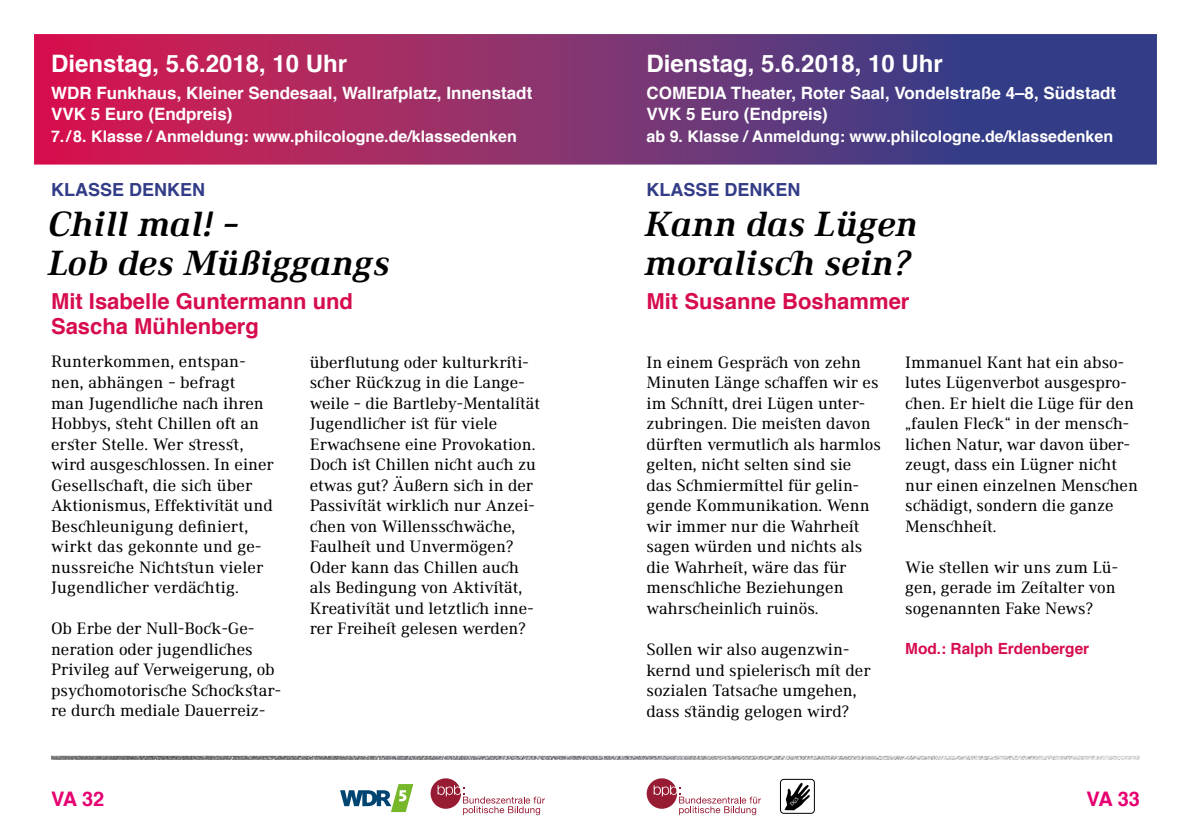
<style>
.page{position:relative;width:1191px;height:840px;background:#fff}
.page>*{position:absolute;margin:0;border:0;box-sizing:border-box;transform-origin:0 0}
.t1{font:italic 700 36px/39px "Ethos";color:#000}
.t2{font:700 24px "Helvetica";color:#fff}
.t3{font:700 22px/25px "Helvetica";color:#d60c4d}
.t4{font:700 20px "Helvetica";letter-spacing:-.035em;color:#e60071}
.t5{font:700 18px "Helvetica";color:#333c87}
.t6{font:17px/20.6px "Ethos";color:#000}
.t7{font:700 17px/21px "Helvetica";color:#fff}
.t8{font:700 16px "Helvetica";color:#fff}
.t9{font:700 15.4px "Helvetica";color:#d60c4d}
</style>
<div class="page">
<img style="left:51px;top:755px;width:1089px;height:4px">
<svg style="left:34px;top:34px;width:1123px;height:130px;background:#7e306f"></svg>
<svg style="left:646px;top:778px;width:115px;height:36px"></svg>
<svg style="left:340px;top:784px;width:73px;height:27px"></svg>
<svg style="left:430px;top:778px;width:115px;height:36px"></svg>
<div style="left:780px;top:778px;width:35px;height:35px;border:1px solid #000;border-radius:3px"></div>
<svg style="left:785px;top:783px;width:25px;height:26px"></svg>
<h2 class="t2" style="left:51px;top:44px;width:298px">Dienstag, 5.6.2018, 10 Uhr</h2>
<p class="t7" style="left:51px;top:82px;width:483px">WDR Funkhaus, Kleiner Sendesaal, Wallrafplatz, Innenstadt<br>VVK 5 Euro (Endpreis)</p>
<p class="t8" style="left:51px;top:123px;width:467px">7. / 8. Klasse / Anmeldung: www.philcologne.de/klassedenken</p>
<p class="t5" style="left:51px;top:175px;width:156px">KLASSE DENKEN</p>
<h1 class="t1" style="left:48px;top:204px;width:344px">Chill mal! –<br>Lob des Müßiggangs</h1>
<p class="t3" style="left:51px;top:289px;width:303px">Mit Isabelle Guntermann und<br>Sascha Mühlenberg</p>
<p class="t6" style="left:51px;top:351px;width:224px">Runterkommen, entspan&shy;nen, abhängen – befragt<br>man Jugendliche nach ihren<br>Hobbys, steht Chillen oft an erster Stelle. Wer stresst, wird ausgeschlossen. In einer<br>Gesellschaft, die sich über<br>Aktionismus, Effektivität und<br>Beschleunigung definiert, wirkt das gekonnte und ge&shy;nussreiche Nichtstun vieler<br>Jugendlicher verdächtig.</p>
<p class="t6" style="left:51px;top:618px;width:231px">Ob Erbe der Null-Bock-Ge&shy;neration oder jugendliches<br>Privileg auf Verweigerung, ob psychomotorische Schockstar&shy;re durch mediale Dauerreiz-</p>
<p class="t6" style="left:310px;top:351px;width:232px">überflutung oder kulturkriti&shy;scher Rückzug in die Lange&shy;weile – die Bartleby-Mentalität<br>Jugendlicher ist für viele<br>Erwachsene eine Provokation.<br>Doch ist Chillen nicht auch zu etwas gut? Äußern sich in der<br>Passivität wirklich nur Anzei&shy;chen von Willensschwäche,<br>Faulheit und Unvermögen?<br>Oder kann das Chillen auch als Bedingung von Aktivität,<br>Kreativität und letztlich inne&shy;rer Freiheit gelesen werden?</p>
<p class="t4" style="left:51px;top:782px;width:55px">VA 32</p>
<h2 class="t2" style="left:646px;top:44px;width:298px">Dienstag, 5.6.2018, 10 Uhr</h2>
<p class="t7" style="left:646px;top:82px;width:471px">COMEDIA Theater, Roter Saal, Vondelstraße 4–8, Südstadt<br>VVK 5 Euro (Endpreis)</p>
<p class="t8" style="left:646px;top:123px;width:468px">ab 9. Klasse / Anmeldung: www.philcologne.de/klassedenken</p>
<p class="t5" style="left:646px;top:175px;width:156px">KLASSE DENKEN</p>
<h1 class="t1" style="left:645px;top:204px;width:275px">Kann das Lügen moralisch sein?</h1>
<p class="t3" style="left:646px;top:289px;width:264px">Mit Susanne Boshammer</p>
<p class="t6" style="left:646px;top:351px;width:236px">In einem Gespräch von zehn<br>Minuten Länge schaffen wir es im Schnitt, drei Lügen unter&shy;zubringen. Die meisten davon dürften vermutlich als harmlos gelten, nicht selten sind sie das Schmiermittel für gelin&shy;gende Kommunikation. Wenn wir immer nur die Wahrheit sagen würden und nichts als die Wahrheit, wäre das für menschliche Beziehungen wahrscheinlich ruinös.</p>
<p class="t6" style="left:646px;top:638px;width:226px">Sollen wir also augenzwin&shy;kernd und spielerisch mit der sozialen Tatsache umgehen, dass ständig gelogen wird?</p>
<p class="t6" style="left:905px;top:351px;width:234px">Immanuel Kant hat ein abso&shy;lutes Lügenverbot ausgespro&shy;chen. Er hielt die Lüge für den „faulen Fleck“ in der mensch&shy;lichen Natur, war davon über&shy;zeugt, dass ein Lügner nicht nur einen einzelnen Menschen schädigt, sondern die ganze<br>Menschheit.</p>
<p class="t6" style="left:905px;top:556px;width:214px">Wie stellen wir uns zum Lü&shy;gen, gerade im Zeitalter von sogenannten Fake News?</p>
<p class="t9" style="left:905px;top:635px;width:185px">Mod.: Ralph Erdenberger</p>
<p class="t4" style="left:1086px;top:782px;width:55px">VA 33</p>
</div>
